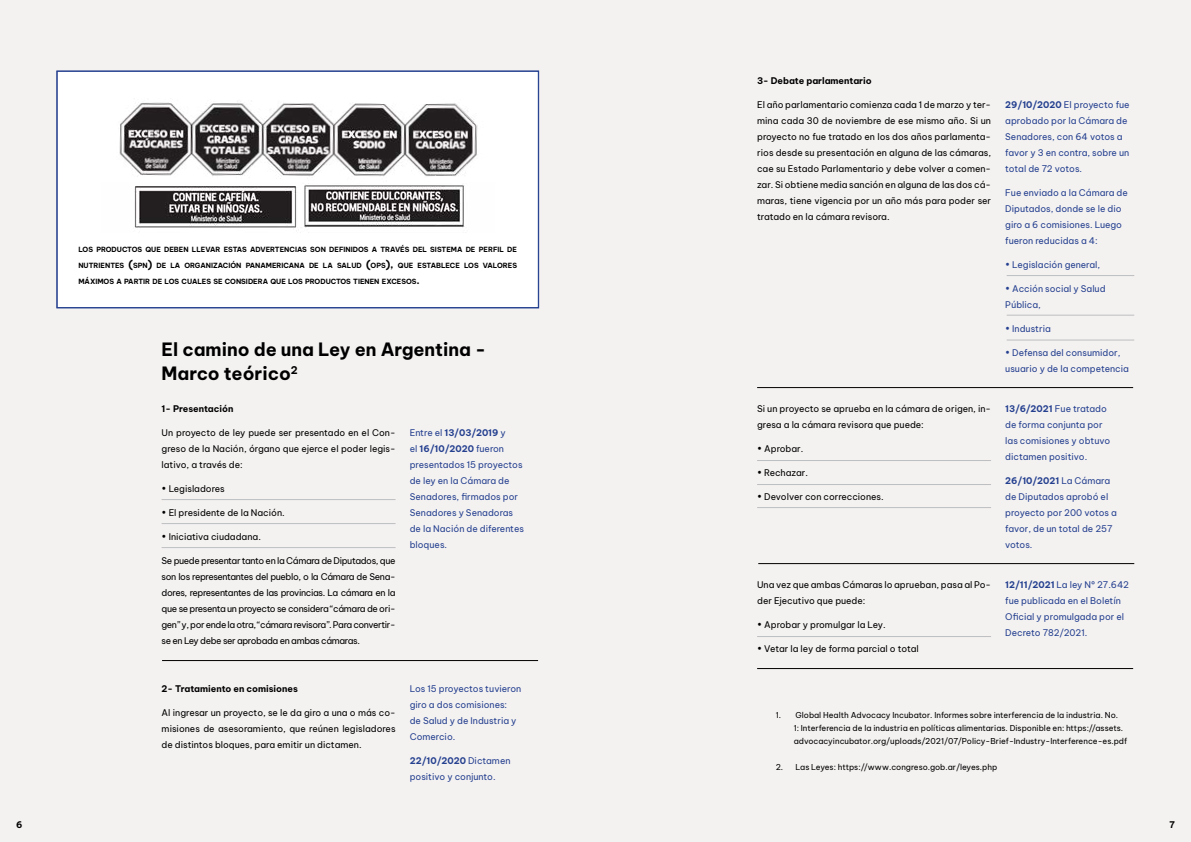
<style>
.page{position:relative;width:1191px;height:842px;background:#f4f2f1}
.page>*{position:absolute;margin:0;border:0;box-sizing:border-box;transform-origin:0 0}
.t1{font:700 18px/24px "Be Vietnam Pro";letter-spacing:-.005em;color:#000}
.t2{font:9px/16px "Be Vietnam Pro";color:#000;text-align:justify}
.t3{font:9px/16px "Be Vietnam Pro";color:#25408f}
.t4{font:700 9px "Be Vietnam Pro";letter-spacing:-.005em;color:#000}
.t5{font:8px/13px "Be Vietnam Pro";color:#000}
.t6{font:700 7px "Be Vietnam Pro";color:#000}
.s1{font-size:10px}
.s2{font-weight:700}
</style>
<div class="page">
<div style="left:59px;top:71px;width:480px;height:237px;background:#fff"></div>
<div style="left:57px;top:71px;width:481px;height:237px;border:1px solid #25408f"></div>
<img style="left:92px;top:84px;width:412px;height:105px">
<img style="left:101px;top:182px;width:393px;height:50px">
<hr style="left:162px;top:660px;width:376px;height:1px;background:#000">
<hr style="left:757px;top:387px;width:376px;height:1px;background:#000">
<hr style="left:758px;top:563px;width:376px;height:1px;background:#000">
<hr style="left:757px;top:668px;width:376px;height:1px;background:#000">
<hr style="left:162px;top:499px;width:233px;height:1px;background:#bcbec0">
<hr style="left:757px;top:460px;width:234px;height:1px;background:#bcbec0">
<hr style="left:757px;top:484px;width:234px;height:1px;background:#bcbec0">
<hr style="left:757px;top:507px;width:234px;height:1px;background:#bcbec0">
<hr style="left:757px;top:636px;width:234px;height:1px;background:#bcbec0">
<hr style="left:1006px;top:275px;width:128px;height:1px;background:#bcbec0">
<hr style="left:1006px;top:340px;width:128px;height:1px;background:#bcbec0">
<hr style="left:1006px;top:315px;width:128px;height:1px;background:#bcbec0">
<hr style="left:162px;top:523px;width:233px;height:1px;background:#bcbec0">
<hr style="left:162px;top:547px;width:233px;height:1px;background:#bcbec0">
<p class="t6" style="left:78px;top:243px;width:440px">LOS PRODUCTOS QUE DEBEN LLEVAR ESTAS ADVERTENCIAS SON DEFINIDOS A TRAVÉS DEL SISTEMA DE PERFIL DE</p>
<p class="t6" style="left:78px;top:259px;width:440px">NUTRIENTES <span class="s1">(</span>SPN<span class="s1">)</span> DE LA ORGANIZACIÓN PANAMERICANA DE LA SALUD <span class="s1">(</span>OPS<span class="s1">),</span> QUE ESTABLECE LOS VALORES</p>
<p class="t6" style="left:78px;top:275px;width:343px">MÁXIMOS A PARTIR DE LOS CUALES SE CONSIDERA QUE LOS PRODUCTOS TIENEN EXCESOS<span class="s1">.</span></p>
<h1 class="t1" style="left:162px;top:335px;width:326px">El camino de una Ley en Argentina -<br>Marco teórico<sup>2</sup></h1>
<p class="t4" style="left:162px;top:401px;width:73px">1- Presentación</p>
<p class="t2" style="left:162px;top:424px;width:235px">Un proyecto de ley puede ser presentado en el Con&shy;greso de la Nación, órgano que ejerce el poder legis&shy;lativo, a través de:</p>
<p class="t2" style="left:162px;top:480px;width:65px">• Legisladores</p>
<p class="t2" style="left:162px;top:504px;width:125px">• El presidente de la Nación.</p>
<p class="t2" style="left:162px;top:528px;width:101px">• Iniciativa ciudadana.</p>
<p class="t2" style="left:162px;top:552px;width:235px">Se puede presentar tanto en la Cámara de Diputados, que son los representantes del pueblo, o la Cámara de Sena&shy;dores, representantes de las provincias. La cámara en la que se presenta un proyecto se considera “cámara de ori&shy;gen” y, por ende la otra, “cámara revisora”. Para convertir&shy;se en Ley debe ser aprobada en ambas cámaras.</p>
<p class="t3" style="left:410px;top:424px;width:116px">Entre el <span class="s2">13/03/2019</span> y<br>el <span class="s2">16/10/2020</span> fueron presentados 15 proyectos de ley en la Cámara de<br>Senadores, firmados por<br>Senadores y Senadoras de la Nación de diferentes bloques.</p>
<p class="t4" style="left:162px;top:681px;width:138px">2- Tratamiento en comisiones</p>
<p class="t2" style="left:162px;top:704px;width:235px">Al ingresar un proyecto, se le da giro a una o más co&shy;misiones de asesoramiento, que reúnen legisladores de distintos bloques, para emitir un dictamen.</p>
<p class="t3" style="left:410px;top:680px;width:113px">Los 15 proyectos tuvieron giro a dos comisiones:<br>de Salud y de Industria y<br>Comercio.</p>
<p class="t3" style="left:410px;top:752px;width:102px"><span class="s2">22/10/2020</span> Dictamen positivo y conjunto.</p>
<p class="t4" style="left:757px;top:73px;width:116px">3- Debate parlamentario</p>
<p class="t2" style="left:757px;top:96px;width:235px">El año parlamentario comienza cada 1 de marzo y ter&shy;mina cada 30 de noviembre de ese mismo año. Si un proyecto no fue tratado en los dos años parlamenta&shy;rios desde su presentación en alguna de las cámaras, cae su Estado Parlamentario y debe volver a comen&shy;zar. Si obtiene media sanción en alguna de las dos cá&shy;maras, tiene vigencia por un año más para poder ser tratado en la cámara revisora.</p>
<p class="t2" style="left:757px;top:400px;width:235px">Si un proyecto se aprueba en la cámara de origen, in&shy;gresa a la cámara revisora que puede:</p>
<p class="t2" style="left:757px;top:440px;width:48px">• Aprobar.</p>
<p class="t2" style="left:757px;top:464px;width:52px">• Rechazar.</p>
<p class="t2" style="left:757px;top:488px;width:128px">• Devolver con correcciones.</p>
<p class="t2" style="left:757px;top:576px;width:235px">Una vez que ambas Cámaras lo aprueban, pasa al Po&shy;der Ejecutivo que puede:</p>
<p class="t2" style="left:757px;top:616px;width:130px">• Aprobar y promulgar la Ley.</p>
<p class="t2" style="left:757px;top:640px;width:163px">• Vetar la ley de forma parcial o total</p>
<p class="t3" style="left:1005px;top:96px;width:126px"><span class="s2">29/10/2020</span> El proyecto fue aprobado por la Cámara de<br>Senadores, con 64 votos a favor y 3 en contra, sobre un total de 72 votos.</p>
<p class="t3" style="left:1005px;top:184px;width:124px">Fue enviado a la Cámara de<br>Diputados, donde se le dio giro a 6 comisiones. Luego fueron reducidas a 4:</p>
<p class="t3" style="left:1005px;top:256px;width:96px">• Legislación general,</p>
<p class="t3" style="left:1005px;top:280px;width:102px">• Acción social y Salud<br>Pública,</p>
<p class="t3" style="left:1005px;top:320px;width:47px">• Industria</p>
<p class="t3" style="left:1005px;top:344px;width:125px">• Defensa del consumidor, usuario y de la competencia</p>
<p class="t3" style="left:1005px;top:400px;width:107px"><span class="s2">13/6/2021</span> Fue tratado de forma conjunta por las comisiones y obtuvo dictamen positivo.</p>
<p class="t3" style="left:1005px;top:472px;width:113px"><span class="s2">26/10/2021</span> La Cámara de Diputados aprobó el proyecto por 200 votos a favor, de un total de 257 votos.</p>
<p class="t3" style="left:1005px;top:576px;width:125px"><span class="s2">12/11/2021</span> La ley Nº 27.642 fue publicada en el Boletín<br>Oficial y promulgada por el<br>Decreto 782/2021.</p>
<p class="t5" style="left:793px;top:708px;width:335px;text-indent:-18px">1. Global Health Advocacy Incubator. Informes sobre interferencia de la industria. No.<br>1: Interferencia de la industria en políticas alimentarias. Disponible en: https://assets. advocacyincubator.org/uploads/2021/07/Policy-Brief-Industry-Interference-es.pdf</p>
<p class="t5" style="left:775px;top:760px;width:223px">2. Las Leyes: https://www.congreso.gob.ar/leyes.php</p>
<p class="t4" style="left:16px;top:817px;width:8px">6</p>
<p class="t4" style="left:1169px;top:817px;width:7px">7</p>
</div>
